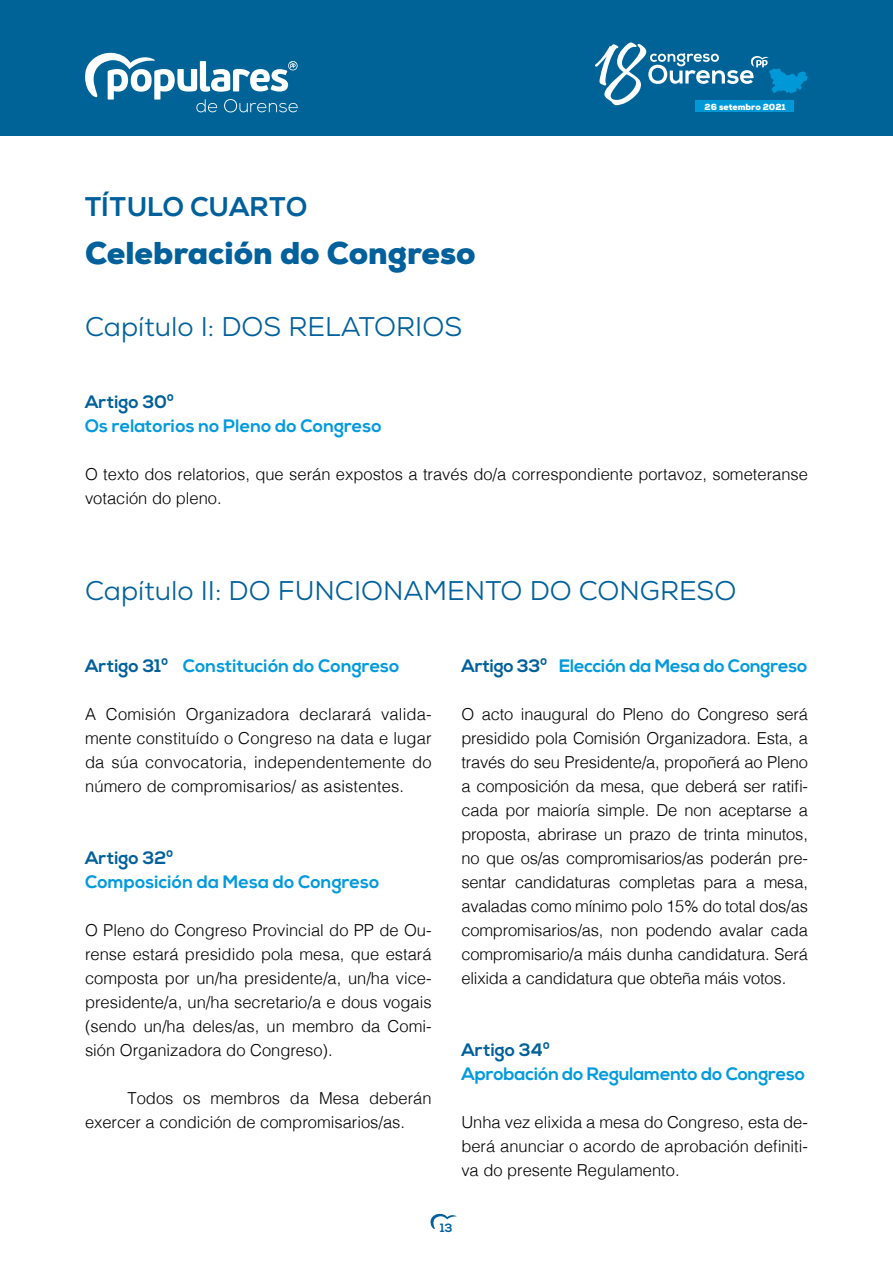
<style>
.page{position:relative;width:893px;height:1263px;background:#fff}
.page>*{position:absolute;margin:0;border:0;box-sizing:border-box;transform-origin:0 0}
.Títulos_1{font:900 31.5px "Nexa";color:#00609c}
.Títulos_2{font:27px "Nexa";color:#00609c}
.Títulos_1-2{font:700 27px "Nexa";letter-spacing:.015em;color:#00609c}
.Títulos_3__artículos{font:700 18px/24px "Nexa";letter-spacing:.005em;color:#009ade}
.Primer_párrafo{font:300 16.5px/24px "Helvetica";color:#000;text-align:justify}
.t1{font:700 12px "Nexa";color:#00609c}
.t2{font:900 8.85px "Nexa";color:#fff}
.s1{color:#00609c}
</style>
<div class="page">
<div style="left:0;top:0;width:893px;height:136px;background:#006398"></div>
<div style="left:695px;top:101px;width:99px;height:11px;background:#0098d6"></div>
<svg style="left:595px;top:42px;width:213px;height:63px"></svg>
<svg style="left:85px;top:53px;width:213px;height:59px"></svg>
<svg style="left:430px;top:1214px;width:27px;height:15px"></svg>
<p class="Títulos_1-2" style="left:85px;top:191px;width:224px">TÍTULO CUARTO</p>
<p class="Títulos_1" style="left:85px;top:233px;width:392px">Celebración do Congreso</p>
<p class="Títulos_2" style="left:85px;top:310px;width:379px">Capítulo I: DOS RELATORIOS</p>
<p class="t2" style="left:705px;top:101px;width:83px">26 setembro 2021</p>
<p class="Títulos_3__artículos" style="left:85px;top:390px;width:298px"><span class="s1">Artigo 30º<br></span>Os relatorios no Pleno do Congreso</p>
<p class="Primer_párrafo" style="left:85px;top:461px;width:724px">O texto dos relatorios, que serán expostos a través do/a correspondiente portavoz, someteranse votación do pleno.</p>
<p class="Títulos_2" style="left:85px;top:574px;width:653px">Capítulo II: DO FUNCIONAMENTO DO CONGRESO</p>
<p class="Títulos_3__artículos" style="left:85px;top:654px;width:316px"><span class="s1">Artigo 31º</span> Constitución do Congreso</p>
<p class="Primer_párrafo" style="left:85px;top:701px;width:348px">A Comisión Organizadora declarará valida&shy;mente constituído o Congreso na data e lugar da súa convocatoria, independentemente do número de compromisarios/ as asistentes.</p>
<p class="Títulos_3__artículos" style="left:85px;top:846px;width:296px"><span class="s1">Artigo 32º<br></span>Composición da Mesa do Congreso</p>
<p class="Primer_párrafo" style="left:85px;top:917px;width:348px">O Pleno do Congreso Provincial do PP de Ou&shy;rense estará presidido pola mesa, que estará composta por un/ha presidente/a, un/ha vice&shy;presidente/a, un/ha secretario/a e dous vogais (sendo un/ha deles/as, un membro da Comi&shy;sión Organizadora do Congreso).</p>
<p class="Primer_párrafo" style="left:85px;top:1085px;width:348px;text-indent:43px">Todos os membros da Mesa deberán exercer a condición de compromisarios/as.</p>
<p class="Títulos_3__artículos" style="left:461px;top:654px;width:347px"><span class="s1">Artigo 33º</span> Elección da Mesa do Congreso</p>
<p class="Primer_párrafo" style="left:461px;top:701px;width:348px">O acto inaugural do Pleno do Congreso será presidido pola Comisión Organizadora. Esta, a través do seu Presidente/a, propoñerá ao Pleno a composición da mesa, que deberá ser ratifi&shy;cada por maioría simple. De non aceptarse a proposta, abrirase un prazo de trinta minutos, no que os/as compromisarios/as poderán pre&shy;sentar candidaturas completas para a mesa, avaladas como mínimo polo 15% do total dos/as compromisarios/as, non podendo avalar cada compromisario/a máis dunha candidatura. Será elixida a candidatura que obteña máis votos.</p>
<p class="Títulos_3__artículos" style="left:461px;top:1038px;width:345px"><span class="s1">Artigo 34º<br></span>Aprobación do Regulamento do Congreso</p>
<p class="Primer_párrafo" style="left:461px;top:1109px;width:348px">Unha vez elixida a mesa do Congreso, esta de&shy;berá anunciar o acordo de aprobación definiti&shy;va do presente Regulamento.</p>
<p class="t1" style="left:440px;top:1220px;width:14px">13</p>
</div>
